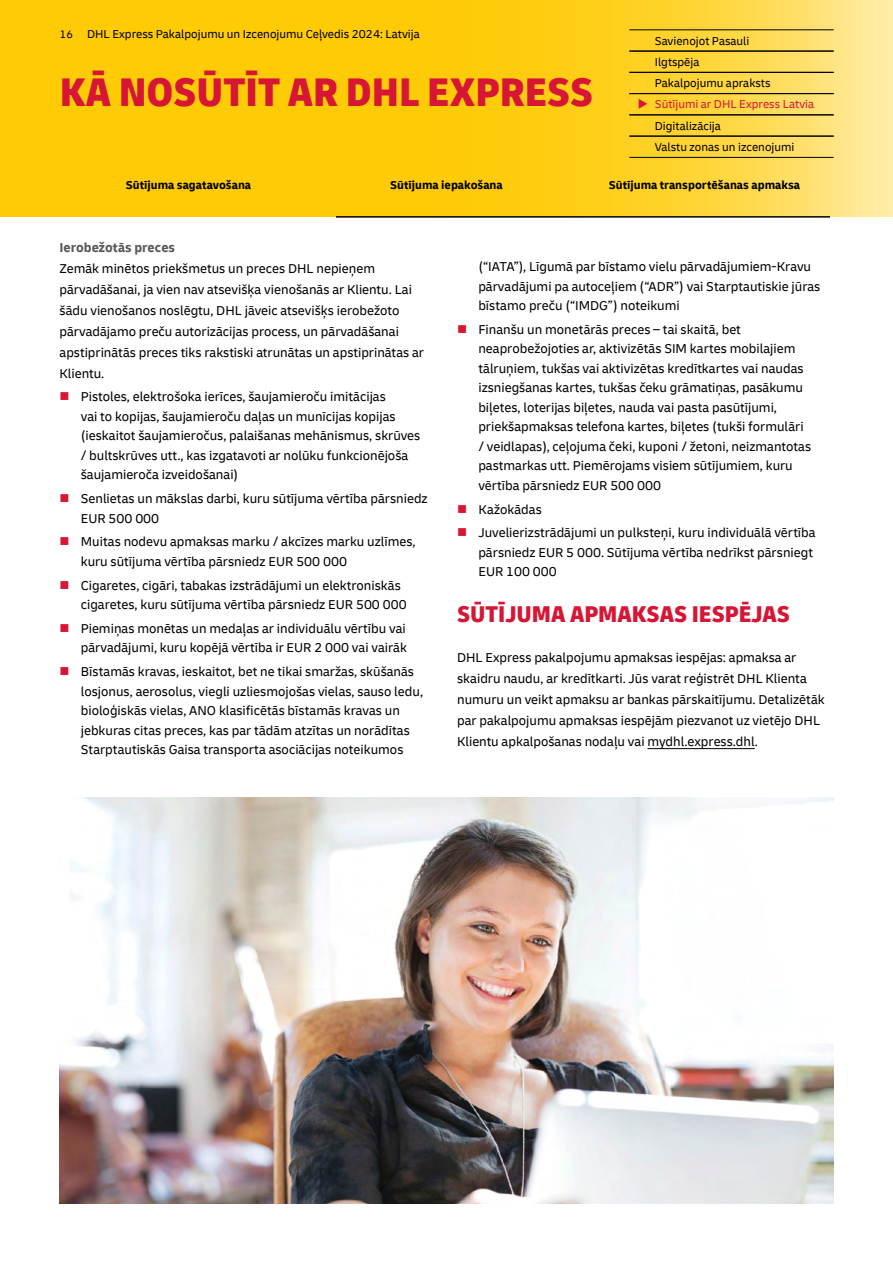
<style>
.page{position:relative;width:893px;height:1263px;background:#fff}
.page>*{position:absolute;margin:0;border:0;box-sizing:border-box;transform-origin:0 0}
.t1{font:900 condensed 42px "Delivery";color:#d71635}
.H3_Secondary_headline{font:900 condensed 24px "Delivery";color:#d71635}
.LI_Bulleted_List{font:13.5px/19.5px "Delivery";color:#000}
.P_Copy_text{font:13.5px/21px "Delivery";color:#000}
.H4_Paragraph_header{font:700 13.5px "Delivery";color:#58595b}
.t2{font:12px/21.3px "Delivery";color:#000}
.t3{font:700 12px "Delivery";color:#000}
.s1{font-size:11.25px}
.s2{color:#d71635}
</style>
<div class="page">
<svg style="left:0;top:0;width:893px;height:217px;background:#fecf1f"></svg>
<hr style="left:629px;top:30px;width:205px;height:1px;background:#000">
<hr style="left:629px;top:51px;width:205px;height:1px;background:#000">
<hr style="left:629px;top:72px;width:205px;height:1px;background:#000">
<hr style="left:629px;top:93px;width:205px;height:1px;background:#000">
<hr style="left:629px;top:115px;width:205px;height:1px;background:#000">
<hr style="left:629px;top:136px;width:205px;height:1px;background:#000">
<hr style="left:629px;top:157px;width:205px;height:1px;background:#000">
<hr style="left:336px;top:216px;width:494px;height:2px;background:#000">
<hr style="left:647px;top:748px;width:108px;height:1px;background:#000">
<img style="left:60px;top:798px;width:773px;height:405px">
<p class="t2" style="left:60px;top:24px;width:361px"><span class="s1">16</span> DHL Express Pakalpojumu un Izcenojumu Ceļvedis 2024: Latvija</p>
<h1 class="t1" style="left:60px;top:65px;width:535px">KĀ NOSŪTĪT AR DHL EXPRESS</h1>
<p class="t2" style="left:655px;top:30px;width:117px">Savienojot Pasauli<br>Ilgtspēja<br>Pakalpojumu apraksts</p>
<p class="t2" style="left:655px;top:94px;width:161px;text-indent:-17px"><span class="s2">◆ Sūtījumi ar DHL Express Latvia<br></span>Digitalizācija<br>Valstu zonas un izcenojumi</p>
<p class="t3" style="left:126px;top:178px;width:127px">Sūtījuma sagatavošana</p>
<p class="t3" style="left:390px;top:178px;width:114px">Sūtījuma iepakošana</p>
<p class="t3" style="left:609px;top:178px;width:193px">Sūtījuma transportēšanas apmaksa</p>
<h4 class="H4_Paragraph_header" style="left:60px;top:239px;width:117px">Ierobežotās preces</h4>
<p class="P_Copy_text" style="left:60px;top:258px;width:366px">Zemāk minētos priekšmetus un preces DHL nepieņem pārvadāšanai, ja vien nav atsevišķa vienošanās ar Klientu. Lai šādu vienošanos noslēgtu, DHL jāveic atsevišķs ierobežoto pārvadājamo preču autorizācijas process, un pārvadāšanai apstiprinātās preces tiks rakstiski atrunātas un apstiprinātas ar Klientu.</p>
<p class="LI_Bulleted_List" style="left:81px;top:387px;width:341px;text-indent:-21px"><span class="s2">■</span> Pistoles, elektrošoka ierīces, šaujamieroču imitācijas<br>vai to kopijas, šaujamieroču daļas un munīcijas kopijas (ieskaitot šaujamieročus, palaišanas mehānismus, skrūves / bultskrūves utt., kas izgatavoti ar nolūku funkcionējoša šaujamieroča izveidošanai)</p>
<p class="LI_Bulleted_List" style="left:81px;top:489px;width:348px;text-indent:-21px"><span class="s2">■</span> Senlietas un mākslas darbi, kuru sūtījuma vērtība pārsniedz<br>EUR 500 000</p>
<p class="LI_Bulleted_List" style="left:81px;top:532px;width:336px;text-indent:-21px"><span class="s2">■</span> Muitas nodevu apmaksas marku / akcīzes marku uzlīmes, kuru sūtījuma vērtība pārsniedz EUR 500 000</p>
<p class="LI_Bulleted_List" style="left:81px;top:575px;width:327px;text-indent:-21px"><span class="s2">■</span> Cigaretes, cigāri, tabakas izstrādājumi un elektroniskās cigaretes, kuru sūtījuma vērtība pārsniedz EUR 500 000</p>
<p class="LI_Bulleted_List" style="left:60px;top:618px;width:349px;text-align:right"><span class="s2">■</span> Piemiņas monētas un medaļas ar individuālu vērtību vai pārvadājumi, kuru kopējā vērtība ir EUR 2 000 vai vairāk</p>
<p class="LI_Bulleted_List" style="left:81px;top:662px;width:344px;text-indent:-21px"><span class="s2">■</span> Bīstamās kravas, ieskaitot, bet ne tikai smaržas, skūšanās losjonus, aerosolus, viegli uzliesmojošas vielas, sauso ledu, bioloģiskās vielas, ANO klasificētās bīstamās kravas un jebkuras citas preces, kas par tādām atzītas un norādītas Starptautiskās Gaisa transporta asociācijas noteikumos</p>
<p class="LI_Bulleted_List" style="left:478px;top:257px;width:344px">(“IATA”), Līgumā par bīstamo vielu pārvadājumiem-Kravu pārvadājumi pa autoceļiem (“ADR”) vai Starptautiskie jūras bīstamo preču (“IMDG”) noteikumi</p>
<p class="LI_Bulleted_List" style="left:478px;top:319px;width:334px;text-indent:-21px"><span class="s2">■</span> Finanšu un monetārās preces – tai skaitā, bet neaprobežojoties ar, aktivizētās SIM kartes mobilajiem tālruņiem, tukšas vai aktivizētas kredītkartes vai naudas izsniegšanas kartes, tukšas čeku grāmatiņas, pasākumu biļetes, loterijas biļetes, nauda vai pasta pasūtījumi, priekšapmaksas telefona kartes, biļetes (tukši formulāri / veidlapas), ceļojuma čeki, kuponi / žetoni, neizmantotas pastmarkas utt. Piemērojams visiem sūtījumiem, kuru vērtība pārsniedz EUR 500 000</p>
<p class="LI_Bulleted_List" style="left:457px;top:499px;width:86px"><span class="s2">■</span> Kažokādas</p>
<p class="LI_Bulleted_List" style="left:478px;top:523px;width:339px;text-indent:-21px"><span class="s2">■</span> Juvelierizstrādājumi un pulksteņi, kuru individuālā vērtība pārsniedz EUR 5 000. Sūtījuma vērtība nedrīkst pārsniegt<br>EUR 100 000</p>
<h3 class="H3_Secondary_headline" style="left:457px;top:599px;width:334px">SŪTĪJUMA APMAKSAS IESPĒJAS</h3>
<p class="P_Copy_text" style="left:457px;top:647px;width:369px">DHL Express pakalpojumu apmaksas iespējas: apmaksa ar skaidru naudu, ar kredītkarti. Jūs varat reģistrēt DHL Klienta numuru un veikt apmaksu ar bankas pārskaitījumu. Detalizētāk par pakalpojumu apmaksas iespējām piezvanot uz vietējo DHL Klientu apkalpošanas nodaļu vai mydhl.express.dhl.</p>
</div>
